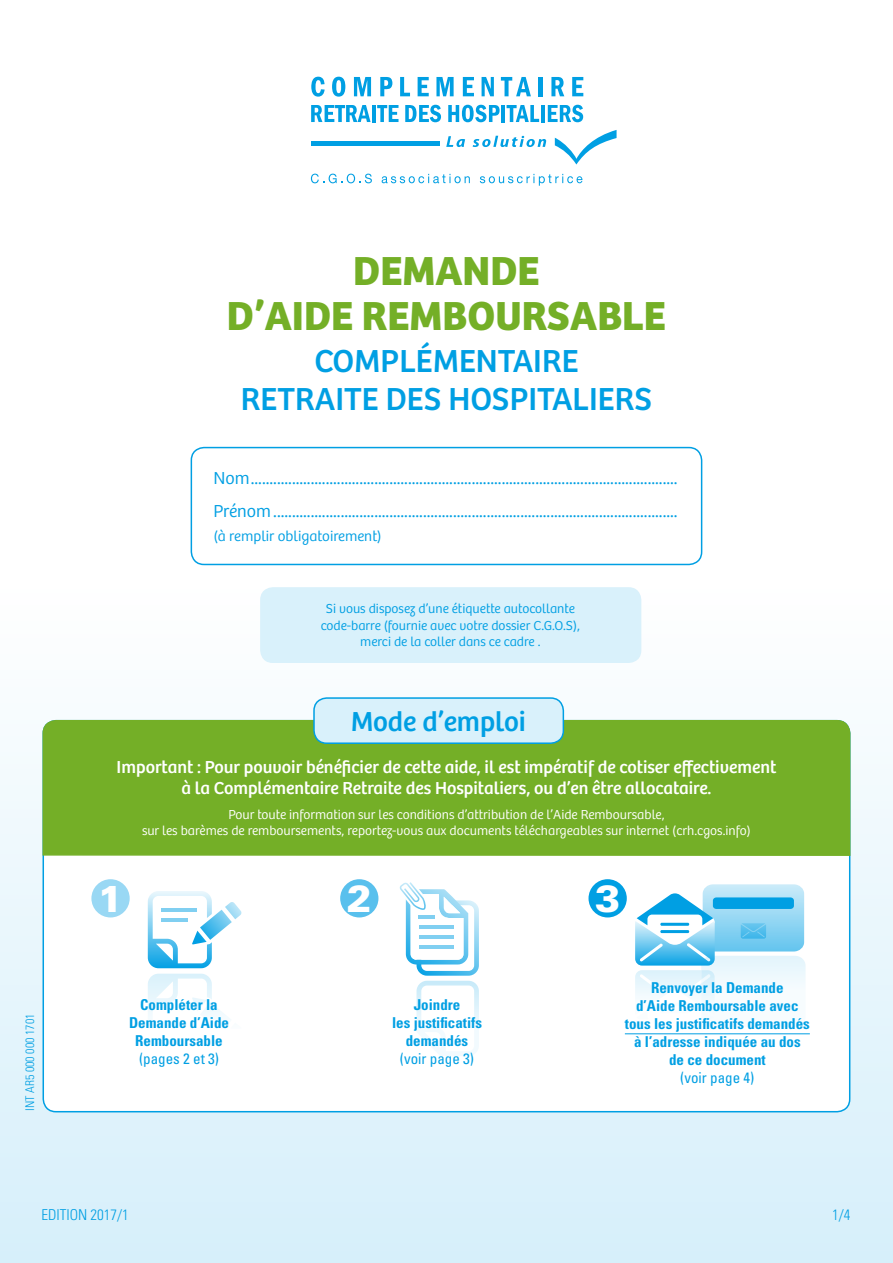
<style>
.page{position:relative;width:893px;height:1263px;background:#fff}
.page>*{position:absolute;margin:0;border:0;box-sizing:border-box;transform-origin:0 0}
.t1{font:700 42px/45px "Bree";color:#74af27;text-align:center}
.t2{font:900 37.5px "Univers LT Std";color:#fff}
.t3{font:33px/37.5px "Bree";color:#009fe3;text-align:center}
.t4{font:28.5px "Bree";color:#009fe3}
.t5{font:300 18px/33px "Bree";color:#009fe3}
.t6{font:18px/21px "Bree";color:#fff;text-align:center}
.t7{font:700 condensed 15px/18px "Univers LT Std";color:#009fe3;text-align:center}
.t8{font:condensed 15px "Univers LT Std";color:#009fe3}
.t9{font:300 15px "Bree";color:#009fe3}
.t10{font:300 condensed 15px "Univers LT Std";color:#009fe3}
.t11{font:300 13.5px/16.5px "Bree";color:#fff;text-align:center}
.t12{font:300 13.5px/16.5px "Bree";color:#009fe3;text-align:center}
.t13{font:300 condensed 12px "Univers LT Std";color:#009fe3}
</style>
<div class="page">
<div style="left:0;top:485px;width:893px;height:778px;background:linear-gradient(to bottom,#fff,#d4eefa)"></div>
<div style="left:191px;top:447px;width:511px;height:118px;border:2px solid #009fe3;border-radius:13px"></div>
<div style="left:43px;top:721px;width:807px;height:391px;background:#fff;border-radius:13px"></div>
<div style="left:260px;top:587px;width:381px;height:76px;background:#d9f1fb;border-radius:13px"></div>
<div style="left:42px;top:719px;width:809px;height:138px;background:#74af27"></div>
<div style="left:314px;top:698px;width:249px;height:45px;background:#d9f1fb;border-radius:13px"></div>
<div style="left:313px;top:697px;width:251px;height:47px;border:2px solid #009fe3;border-radius:13px"></div>
<div style="left:91px;top:879px;width:39px;height:38px;background:#99d8f4;border-radius:50%"></div>
<div style="left:340px;top:879px;width:38px;height:38px;background:#59c0ed;border-radius:50%"></div>
<div style="left:588px;top:879px;width:39px;height:38px;background:#009fe3;border-radius:50%"></div>
<svg style="left:148px;top:974px;width:82px;height:45px"></svg>
<svg style="left:148px;top:891px;width:93px;height:77px"></svg>
<hr style="left:161px;top:908px;width:36px;height:3px;background:#80cff1">
<hr style="left:161px;top:918px;width:26px;height:3px;background:#80cff1">
<svg style="left:399px;top:882px;width:80px;height:174px"></svg>
<svg style="left:635px;top:884px;width:170px;height:135px"></svg>
<hr style="left:625px;top:1033px;width:185px;height:1px;background:#009fe3">
<svg style="left:446px;top:136px;width:19px;height:11px"></svg>
<svg style="left:473px;top:136px;width:73px;height:11px"></svg>
<svg style="left:311px;top:77px;width:14px;height:20px"></svg>
<svg style="left:332px;top:77px;width:13px;height:20px"></svg>
<svg style="left:354px;top:77px;width:17px;height:19px"></svg>
<svg style="left:380px;top:77px;width:12px;height:19px"></svg>
<svg style="left:400px;top:77px;width:10px;height:19px"></svg>
<svg style="left:418px;top:77px;width:11px;height:19px"></svg>
<svg style="left:436px;top:77px;width:18px;height:19px"></svg>
<svg style="left:463px;top:77px;width:11px;height:19px"></svg>
<svg style="left:482px;top:77px;width:12px;height:19px"></svg>
<svg style="left:501px;top:77px;width:30px;height:19px"></svg>
<hr style="left:538px;top:77px;width:4px;height:19px;background:#009fe3">
<svg style="left:551px;top:77px;width:13px;height:19px"></svg>
<svg style="left:572px;top:77px;width:11px;height:19px"></svg>
<svg style="left:311px;top:105px;width:60px;height:17px"></svg>
<hr style="left:372px;top:105px;width:4px;height:17px;background:#009fe3">
<svg style="left:377px;top:105px;width:21px;height:17px"></svg>
<svg style="left:405px;top:105px;width:36px;height:17px"></svg>
<svg style="left:448px;top:105px;width:52px;height:17px"></svg>
<hr style="left:501px;top:105px;width:4px;height:17px;background:#009fe3">
<svg style="left:507px;top:105px;width:32px;height:17px"></svg>
<hr style="left:541px;top:105px;width:3px;height:17px;background:#009fe3">
<svg style="left:548px;top:105px;width:35px;height:17px"></svg>
<hr style="left:311px;top:141px;width:129px;height:4px;background:#009fe3">
<svg style="left:555px;top:130px;width:62px;height:35px"></svg>
<svg style="left:311px;top:174px;width:61px;height:9px"></svg>
<svg style="left:382px;top:174px;width:88px;height:9px"></svg>
<svg style="left:480px;top:174px;width:102px;height:12px"></svg>
<p class="t13" style="left:23px;top:1111px;width:99px;rotate:-90deg">INT AR5 000 000 1701</p>
<h1 class="t1" style="left:227px;top:249px;width:441px">DEMANDE<br>D’AIDE REMBOURSABLE</h1>
<h3 class="t3" style="left:241px;top:343px;width:413px">COMPLÉMENTAIRE<br>RETRAITE DES HOSPITALIERS</h3>
<p class="t5" style="left:213px;top:462px;width:466px">Nom..................................................................................................................<br>Prénom............................................................................................................</p>
<p class="t9" style="left:213px;top:527px;width:170px">(à remplir obligatoirement)</p>
<p class="t12" style="left:321px;top:601px;width:261px">Si vous disposez d’une étiquette autocollante code-barre (fournie avec votre dossier C.G.O.S), merci de la coller dans ce cadre .</p>
<h3 class="t4" style="left:351px;top:704px;width:177px">Mode d’emploi</h3>
<p class="t6" style="left:117px;top:756px;width:661px">Important : Pour pouvoir bénéficier de cette aide, il est impératif de cotiser effectivement à la Complémentaire Retraite des Hospitaliers, ou d’en être allocataire.</p>
<p class="t11" style="left:142px;top:806px;width:610px">Pour toute information sur les conditions d’attribution de l’Aide Remboursable,<br>sur les barèmes de remboursements, reportez-vous aux documents téléchargeables sur internet (crh.cgos.info)</p>
<h2 class="t2" style="left:98px;top:875px;width:27px">1</h2>
<h2 class="t2" style="left:347px;top:875px;width:27px">2</h2>
<h2 class="t2" style="left:595px;top:875px;width:27px">3</h2>
<p class="t7" style="left:129px;top:996px;width:101px">Compléter la<br>Demande d’Aide<br>Remboursable</p>
<p class="t8" style="left:139px;top:1049px;width:81px">(pages 2 et 3)</p>
<p class="t7" style="left:392px;top:996px;width:91px">Joindre<br>les justificatifs demandés</p>
<p class="t8" style="left:400px;top:1049px;width:76px">(voir page 3)</p>
<p class="t7" style="left:625px;top:979px;width:186px">Renvoyer la Demande<br>d’Aide Remboursable avec tous les justificatifs demandés à l’adresse indiquée au dos de ce document</p>
<p class="t8" style="left:680px;top:1068px;width:76px">(voir page 4)</p>
<p class="t10" style="left:41px;top:1206px;width:89px">EDITION 2017/1</p>
<p class="t10" style="left:832px;top:1206px;width:20px">1/4</p>
</div>
